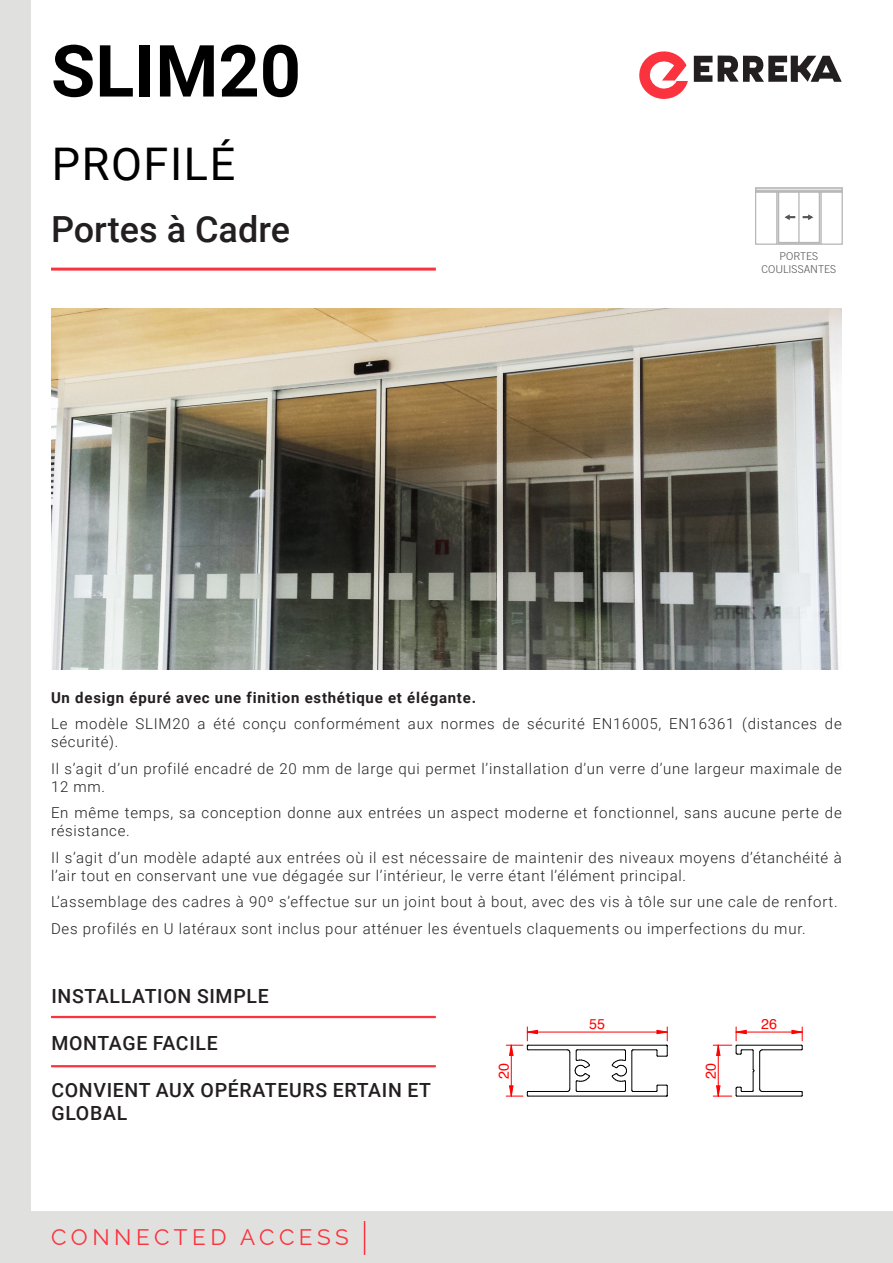
<style>
.page{position:relative;width:893px;height:1263px;background:#fff}
.page>*{position:absolute;margin:0;border:0;box-sizing:border-box;transform-origin:0 0}
.t1{font:700 72px "Roboto";color:#000}
.Caracteristicas{font:45px "Roboto";letter-spacing:.035em;color:#000}
.t2{font:500 36px "Roboto";color:#231f20}
.t3{font:100 22.5px "Raleway";letter-spacing:.2em;color:#fb333e}
.Caracteristicas-2{font:500 19.5px/23.4px "Roboto";letter-spacing:.035em;color:#231f20}
.t4{font:300 15px/18px "Roboto";letter-spacing:.05em;color:#231f20}
.t5{font:700 15px "Roboto";letter-spacing:.05em;color:#231f20}
.t6{font:14.25px "Helvetica";color:#f00}
.Caracteristicas-3{font:300 10.8px/13px "Trade Gothic";color:#57585a;text-align:center}
</style>
<div class="page">
<div style="left:0;top:0;width:31px;height:1263px;background:#e0e1df"></div>
<div style="left:0;top:1211px;width:893px;height:52px;background:#e0e1df"></div>
<hr style="left:364px;top:1221px;width:1px;height:34px;background:#fb333e">
<svg style="left:639px;top:51px;width:49px;height:48px"></svg>
<svg style="left:694px;top:56px;width:148px;height:26px"></svg>
<svg style="left:51px;top:309px;width:791px;height:361px;background:#8d8879"></svg>
<hr style="left:51px;top:268px;width:385px;height:3px;background:#fb333e">
<hr style="left:51px;top:1016px;width:385px;height:2px;background:#fb333e">
<hr style="left:51px;top:1065px;width:385px;height:2px;background:#fb333e">
<hr style="left:528px;top:1045px;width:138px;height:1px;background:#000">
<hr style="left:528px;top:1049px;width:39px;height:1px;background:#000">
<hr style="left:577px;top:1049px;width:47px;height:1px;background:#000">
<hr style="left:528px;top:1096px;width:138px;height:1px;background:#000">
<hr style="left:528px;top:1091px;width:39px;height:1px;background:#000">
<hr style="left:577px;top:1091px;width:47px;height:1px;background:#000">
<svg style="left:567px;top:1049px;width:23px;height:43px"></svg>
<hr style="left:527px;top:1032px;width:140px;height:1px;background:#f00">
<svg style="left:506px;top:1027px;width:32px;height:29px"></svg>
<svg style="left:506px;top:1085px;width:22px;height:12px"></svg>
<hr style="left:511px;top:1045px;width:1px;height:51px;background:#f00">
<hr style="left:737px;top:1096px;width:64px;height:1px;background:#000">
<hr style="left:762px;top:1091px;width:39px;height:1px;background:#000">
<hr style="left:737px;top:1045px;width:64px;height:1px;background:#000">
<hr style="left:762px;top:1049px;width:39px;height:1px;background:#000">
<svg style="left:611px;top:1027px;width:57px;height:69px"></svg>
<svg style="left:713px;top:1027px;width:49px;height:70px"></svg>
<svg style="left:791px;top:1027px;width:12px;height:23px"></svg>
<hr style="left:736px;top:1032px;width:66px;height:1px;background:#f00">
<img style="left:756px;top:187px;width:86px;height:57px">
<p class="t1" style="left:51px;top:20px;width:252px">SLIM20</p>
<p class="Caracteristicas" style="left:52px;top:132px;width:185px">PROFILÉ</p>
<p class="t2" style="left:51px;top:204px;width:241px">Portes à Cadre</p>
<p class="Caracteristicas-3" style="left:762px;top:250px;width:76px">PORTES<br>COULISSANTES</p>
<p class="t5" style="left:51px;top:687px;width:426px">Un design épuré avec une finition esthétique et élégante.</p>
<p class="t4" style="left:51px;top:714px;width:792px">Le modèle SLIM20 a été conçu conformément aux normes de sécurité EN16005, EN16361 (distances de sécurité).</p>
<p class="t4" style="left:51px;top:759px;width:792px">Il s’agit d’un profilé encadré de 20 mm de large qui permet l’installation d’un verre d’une largeur maximale de<br>12 mm.</p>
<p class="t4" style="left:51px;top:803px;width:792px">En même temps, sa conception donne aux entrées un aspect moderne et fonctionnel, sans aucune perte de résistance.</p>
<p class="t4" style="left:51px;top:848px;width:792px">Il s’agit d’un modèle adapté aux entrées où il est nécessaire de maintenir des niveaux moyens d’étanchéité à l’air tout en conservant une vue dégagée sur l’intérieur, le verre étant l’élément principal.</p>
<p class="t4" style="left:51px;top:892px;width:788px">L’assemblage des cadres à 90º s’effectue sur un joint bout à bout, avec des vis à tôle sur une cale de renfort.</p>
<p class="t4" style="left:51px;top:919px;width:756px">Des profilés en U latéraux sont inclus pour atténuer les éventuels claquements ou imperfections du mur.</p>
<p class="Caracteristicas-2" style="left:51px;top:984px;width:219px">INSTALLATION SIMPLE</p>
<p class="Caracteristicas-2" style="left:51px;top:1030px;width:168px">MONTAGE FACILE</p>
<p class="Caracteristicas-2" style="left:51px;top:1077px;width:381px">CONVIENT AUX OPÉRATEURS ERTAIN ET<br>GLOBAL</p>
<p class="t3" style="left:51px;top:1219px;width:299px">CONNECTED ACCESS</p>
<p class="t6" style="left:589px;top:1013px;width:17px">55</p>
<p class="t6" style="left:493px;top:1079px;width:17px;rotate:-90deg">20</p>
<p class="t6" style="left:700px;top:1079px;width:17px;rotate:-90deg">20</p>
<p class="t6" style="left:761px;top:1013px;width:17px">26</p>
</div>
